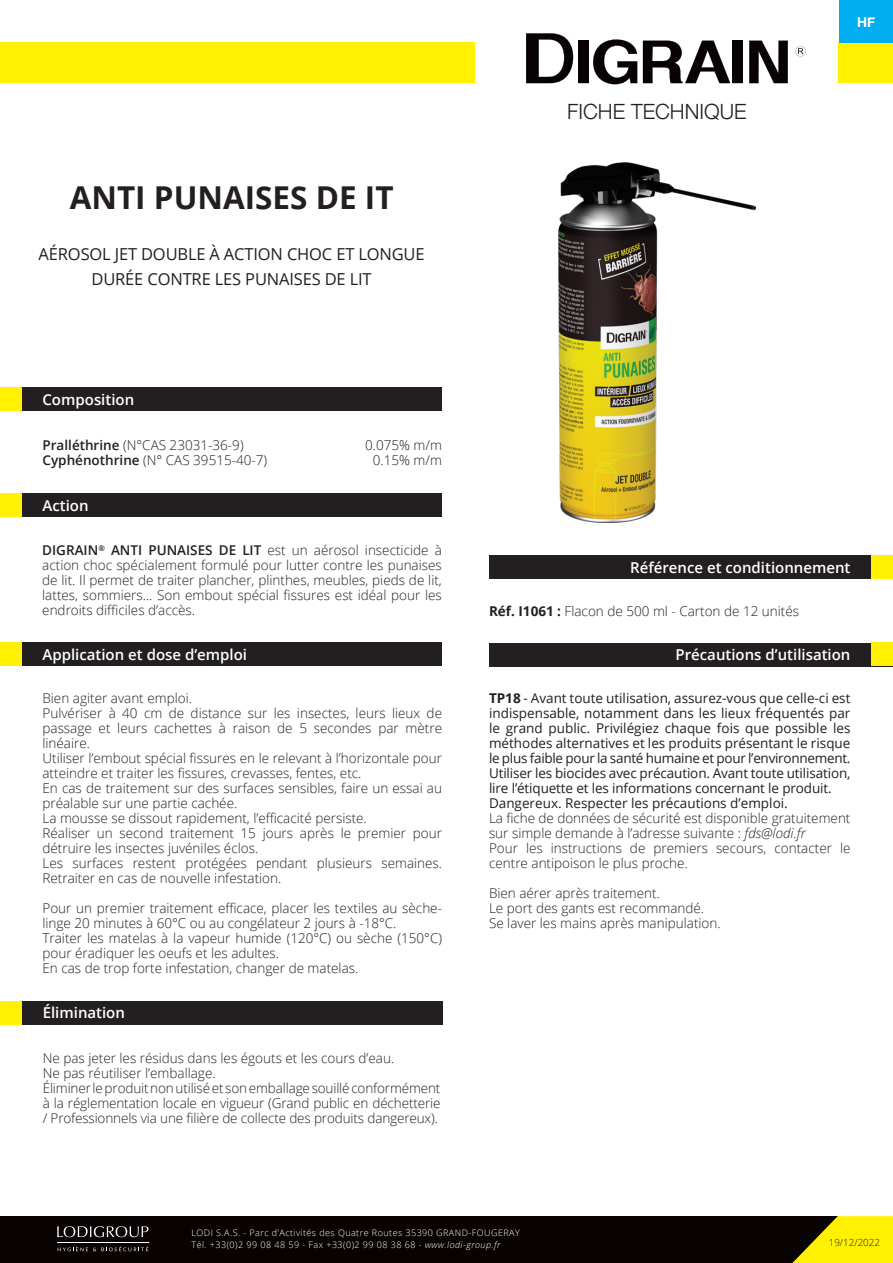
<style>
.page{position:relative;width:893px;height:1263px;background:#fff}
.page>*{position:absolute;margin:0;border:0;box-sizing:border-box;transform-origin:0 0}
.t1{font:700 31.5px "Open Sans";color:#231f20}
.t2{font:300 21px "Helvetica Neue";color:#231f20}
.t3{font:16.5px/25.5px "Open Sans";letter-spacing:-.01em;color:#231f20;text-align:center}
.t4{font:600 15px "Open Sans";color:#fff}
.t5{font:300 13.5px/15px "Open Sans";color:#231f20}
.t6{font:13.5px/15px "Open Sans";color:#231f20}
.t7{font:700 13.5px "Helvetica Neue";color:#fff}
.t8{font:300 9.75px "Open Sans";color:#231f20}
.t9{font:300 9px/12px "Open Sans";letter-spacing:.05em;color:#fff}
.s1{font-weight:600}
.s2{font-weight:700}
.s3{font-style:italic}
</style>
<div class="page">
<div style="left:839px;top:42px;width:54px;height:41px;background:#fff101"></div>
<div style="left:489px;top:556px;width:404px;height:23px;background:#231f20"></div>
<div style="left:872px;top:556px;width:21px;height:23px;background:#fff101"></div>
<div style="left:11px;top:494px;width:431px;height:23px;background:#231f20"></div>
<div style="left:0;top:494px;width:21px;height:23px;background:#fff101"></div>
<div style="left:489px;top:643px;width:404px;height:23px;background:#231f20"></div>
<div style="left:872px;top:643px;width:21px;height:23px;background:#fff101"></div>
<div style="left:11px;top:388px;width:431px;height:23px;background:#231f20"></div>
<div style="left:0;top:388px;width:21px;height:23px;background:#fff101"></div>
<div style="left:0;top:42px;width:475px;height:41px;background:#fff101"></div>
<div style="left:11px;top:643px;width:431px;height:23px;background:#231f20"></div>
<div style="left:0;top:643px;width:21px;height:23px;background:#fff101"></div>
<svg style="left:526px;top:33px;width:111px;height:51px"></svg>
<svg style="left:643px;top:41px;width:100px;height:42px"></svg>
<svg style="left:749px;top:41px;width:39px;height:42px"></svg>
<svg style="left:795px;top:46px;width:11px;height:10px"></svg>
<div style="left:839px;top:0;width:54px;height:42px;background:#00aeef"></div>
<div style="left:0;top:1216px;width:838px;height:47px;background:#080302"></div>
<svg style="left:792px;top:1216px;width:101px;height:47px"></svg>
<svg style="left:57px;top:1226px;width:91px;height:11px"></svg>
<svg style="left:58px;top:1246px;width:90px;height:5px"></svg>
<hr style="left:57px;top:1242px;width:91px;height:1px;background:#fff">
<div style="left:0;top:1001px;width:442px;height:24px;background:#231f20"></div>
<div style="left:0;top:1001px;width:21px;height:24px;background:#fff101"></div>
<img style="left:558px;top:163px;width:198px;height:359px">
<h1 class="t1" style="left:70px;top:175px;width:325px">ANTI PUNAISES DE IT</h1>
<p class="t3" style="left:39px;top:241px;width:387px">AÉROSOL JET DOUBLE À ACTION CHOC ET LONGUE<br>DURÉE CONTRE LES PUNAISES DE LIT</p>
<p class="t4" style="left:42px;top:389px;width:93px">Composition</p>
<p class="t5" style="left:43px;top:437px;width:226px"><span class="s1">Pralléthrine</span> (N°CAS 23031-36-9)<br><span class="s1">Cyphénothrine</span> (N° CAS 39515-40-7)</p>
<p class="t5" style="left:365px;top:437px;width:78px;text-align:center">0.075% m/m<br>0.15% m/m</p>
<p class="t4" style="left:42px;top:495px;width:48px">Action</p>
<p class="t5" style="left:42px;top:543px;width:401px;text-align:justify"><span class="s1">DIGRAIN</span><sup>®</sup> <span class="s1">ANTI PUNAISES DE LIT</span> est un aérosol insecticide à action choc spécialement formulé pour lutter contre les punaises de lit. Il permet de traiter plancher, plinthes, meubles, pieds de lit, lattes, sommiers... Son embout spécial fissures est idéal pour les endroits difficiles d’accès.</p>
<p class="t4" style="left:42px;top:644px;width:206px">Application et dose d’emploi</p>
<p class="t5" style="left:42px;top:690px;width:401px">Bien agiter avant emploi.<br>Pulvériser à 40 cm de distance sur les insectes, leurs lieux de passage et leurs cachettes à raison de 5 secondes par mètre linéaire.<br>Utiliser l’embout spécial fissures en le relevant à l’horizontale pour atteindre et traiter les fissures, crevasses, fentes, etc.<br>En cas de traitement sur des surfaces sensibles, faire un essai au préalable sur une partie cachée.<br>La mousse se dissout rapidement, l’efficacité persiste.<br>Réaliser un second traitement 15 jours après le premier pour détruire les insectes juvéniles éclos.<br>Les surfaces restent protégées pendant plusieurs semaines.<br>Retraiter en cas de nouvelle infestation.</p>
<p class="t5" style="left:42px;top:900px;width:401px">Pour un premier traitement efficace, placer les textiles au sèche&shy;linge 20 minutes à 60°C ou au congélateur 2 jours à -18°C.<br>Traiter les matelas à la vapeur humide (120°C) ou sèche (150°C) pour éradiquer les oeufs et les adultes.<br>En cas de trop forte infestation, changer de matelas.</p>
<p class="t4" style="left:43px;top:1002px;width:84px">Élimination</p>
<p class="t5" style="left:43px;top:1050px;width:399px">Ne pas jeter les résidus dans les égouts et les cours d’eau.<br>Ne pas réutiliser l’emballage.<br>Éliminer le produit non utilisé et son emballage souillé conformément à la réglementation locale en vigueur (Grand public en déchetterie / Professionnels via une filière de collecte des produits dangereux).</p>
<h2 class="t2" style="left:567px;top:94px;width:181px">FICHE TECHNIQUE</h2>
<p class="t7" style="left:857px;top:11px;width:20px">HF</p>
<p class="t4" style="left:630px;top:557px;width:222px">Référence et conditionnement</p>
<p class="t5" style="left:489px;top:603px;width:312px"><span class="s2">Réf. I1061 :</span> Flacon de 500 ml - Carton de 12 unités</p>
<p class="t4" style="left:675px;top:644px;width:176px">Précautions d’utilisation</p>
<p class="t6" style="left:489px;top:691px;width:363px"><span class="s2">TP18</span> - Avant toute utilisation, assurez-vous que celle-ci est indispensable, notamment dans les lieux fréquentés par le grand public. Privilégiez chaque fois que possible les méthodes alternatives et les produits présentant le risque le plus faible pour la santé humaine et pour l’environnement.<br>Utiliser les biocides avec précaution. Avant toute utilisation, lire l’étiquette et les informations concernant le produit.<br>Dangereux. Respecter les précautions d’emploi.</p>
<p class="t5" style="left:489px;top:810px;width:363px">La fiche de données de sécurité est disponible gratuitement sur simple demande à l’adresse suivante : <span class="s3">fds@lodi.fr<br></span>Pour les instructions de premiers secours, contacter le centre antipoison le plus proche.</p>
<p class="t5" style="left:489px;top:885px;width:233px">Bien aérer après traitement.<br>Le port des gants est recommandé.<br>Se laver les mains après manipulation.</p>
<p class="t9" style="left:192px;top:1227px;width:330px">LODI S.A.S. - Parc d’Activités des Quatre Routes 35390 GRAND-FOUGERAY<br>Tél. +33(0)2 99 08 48 59 - Fax +33(0)2 99 08 38 68 - <span class="s3">www.lodi-group.fr</span></p>
<p class="t8" style="left:829px;top:1236px;width:53px">19/12/2022</p>
</div>
